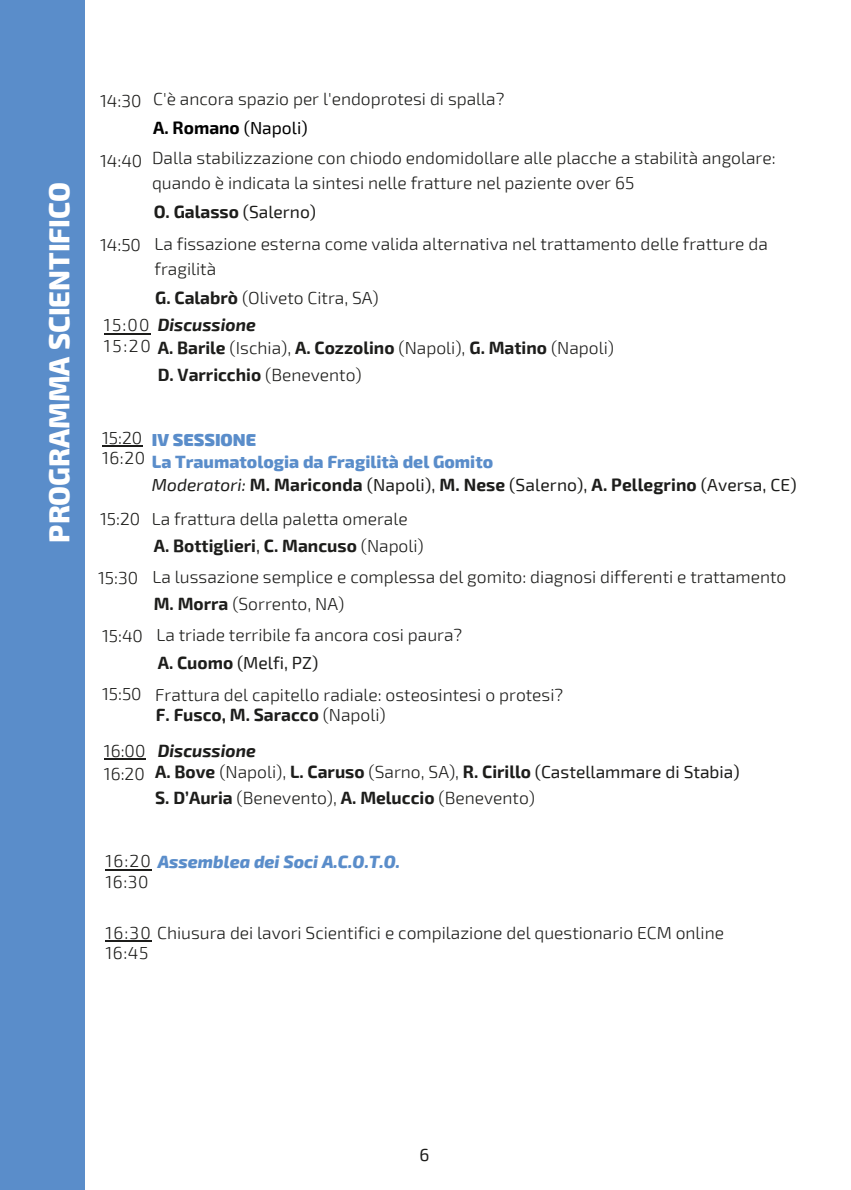
<style>
.page{position:relative;width:851px;height:1190px;background:#fff}
.page>*{position:absolute;margin:0;border:0;box-sizing:border-box;transform-origin:0 0}
.t1{font:800 28.6px "Exo 2";color:#fff}
.t2{font:300 17.4px/24.6px "Exo 2";color:#1d1d1b}
.t3{font:700 17.4px "Exo 2";color:#1d1d1b}
.t4{font:17.4px "Exo 2";letter-spacing:.005em;color:#1d1d1b}
.t5{font:800 17.4px "Exo 2";color:#5a8dca}
.t6{font:italic 800 17.4px "Exo 2";color:#5a8dca}
.t7{font:italic 700 17.4px "Exo 2";color:#1d1d1b}
.t8{font:700 17.4px "Exo 2";color:#000}
.t9{font:900 17.4px "Exo 2";color:#5a8dca}
.s1{font-weight:400}
.s2{font-weight:700}
.s3{font-weight:300}
.s4{font-style:italic}
.s5{font-weight:300;font-style:normal;color:#1d1d1b}
</style>
<div class="page">
<div style="left:0;top:0;width:85px;height:1189px;background:#5a8dca"></div>
<hr style="left:104px;top:758px;width:41px;height:2px;background:#1d1d1b">
<hr style="left:105px;top:868px;width:47px;height:2px;background:#1d1d1b">
<hr style="left:105px;top:940px;width:47px;height:1px;background:#1d1d1b">
<hr style="left:102px;top:445px;width:40px;height:1px;background:#1d1d1b">
<hr style="left:104px;top:333px;width:47px;height:1px;background:#1d1d1b">
<p class="t1" style="left:40px;top:542px;width:362px;rotate:-90deg">PROGRAMMA SCIENTIFICO</p>
<p class="t2" style="left:100px;top:88px;width:43px">14:30</p>
<p class="t2" style="left:153px;top:85px;width:353px">C'è ancora spazio per l'endoprotesi di spalla?</p>
<h2 class="t8" style="left:153px;top:116px;width:156px">A. Romano <span class="s1">(Napoli)</span></h2>
<p class="t2" style="left:100px;top:147px;width:44px">14:40</p>
<p class="t2" style="left:152px;top:145px;width:625px">Dalla stabilizzazione con chiodo endomidollare alle placche a stabilità angolare: quando è indicata la sintesi nelle fratture nel paziente over 65</p>
<p class="t3" style="left:154px;top:201px;width:164px">O. Galasso <span class="s1">(Salerno)</span></p>
<p class="t2" style="left:100px;top:232px;width:42px">14:50</p>
<p class="t2" style="left:155px;top:231px;width:614px">La fissazione esterna come valida alternativa nel trattamento delle fratture da fragilità</p>
<p class="t2" style="left:155px;top:285px;width:225px"><span class="s2">G. Calabrò</span> (Oliveto Citra, SA)</p>
<h2 class="t2" style="left:104px;top:312px;width:47px">15:00</h2>
<p class="t2" style="left:104px;top:332px;width:48px">15:20</p>
<p class="t7" style="left:158px;top:313px;width:100px">Discussione</p>
<p class="t3" style="left:158px;top:337px;width:458px">A. Barile <span class="s3">(Ischia),</span> A. Cozzolino <span class="s3">(Napoli),</span> G. Matino <span class="s3">(Napoli)</span></p>
<p class="t3" style="left:158px;top:363px;width:205px">D. Varricchio <span class="s3">(Benevento)</span></p>
<p class="t2" style="left:102px;top:424px;width:42px">15:20</p>
<p class="t2" style="left:102px;top:445px;width:45px">16:20</p>
<p class="t2" style="left:100px;top:506px;width:42px">15:20</p>
<p class="t9" style="left:152px;top:428px;width:106px">IV SESSIONE</p>
<p class="t5" style="left:152px;top:450px;width:343px">La Traumatologia da Fragilità del Gomito</p>
<p class="t4" style="left:152px;top:474px;width:646px"><span class="s4">Moderatori:</span> <span class="s2">M. Mariconda</span> (Napoli), <span class="s2">M. Nese</span> (Salerno), <span class="s2">A. Pellegrino</span> (Aversa, CE)</p>
<p class="t2" style="left:152px;top:505px;width:257px">La frattura della paletta omerale</p>
<p class="t3" style="left:154px;top:534px;width:271px">A. Bottiglieri<span class="s1">,</span> C. Mancuso <span class="s3">(Napoli)</span></p>
<p class="t2" style="left:98px;top:564px;width:42px">15:30</p>
<p class="t2" style="left:153px;top:563px;width:635px">La lussazione semplice e complessa del gomito: diagnosi differenti e trattamento</p>
<p class="t2" style="left:154px;top:591px;width:192px"><span class="s2">M. Morra</span> (Sorrento, NA)</p>
<p class="t2" style="left:102px;top:622px;width:42px">15:40</p>
<p class="t2" style="left:156px;top:622px;width:307px">La triade terribile fa ancora cosi paura?</p>
<p class="t4" style="left:158px;top:651px;width:162px"><span class="s2">A. Cuomo</span> (Melfi, PZ)</p>
<p class="t2" style="left:102px;top:680px;width:41px">15:50</p>
<p class="t2" style="left:155px;top:681px;width:409px">Frattura del capitello radiale: osteosintesi o protesi?</p>
<p class="t3" style="left:156px;top:703px;width:231px">F. Fusco, M. Saracco <span class="s3">(Napoli)</span></p>
<p class="t2" style="left:104px;top:738px;width:43px">16:00</p>
<p class="t2" style="left:104px;top:761px;width:42px">16:20</p>
<p class="t7" style="left:158px;top:739px;width:100px">Discussione</p>
<p class="t3" style="left:155px;top:760px;width:586px">A. Bove <span class="s3">(Napoli),</span> L. Caruso <span class="s3">(Sarno, SA),</span> R. Cirillo <span class="s1">(Castellammare di Stabia)</span></p>
<p class="t2" style="left:155px;top:784px;width:381px"><span class="s2">S. D’Auria</span> (Benevento), <span class="s2">A. Meluccio</span> (Benevento)</p>
<p class="t6" style="left:105px;top:850px;width:296px"><span class="s5">16:20</span> Assemblea dei Soci A.C.O.T.O.</p>
<h2 class="t2" style="left:105px;top:868px;width:45px">16:30</h2>
<p class="t2" style="left:105px;top:919px;width:620px">16:30 Chiusura dei lavori Scientifici e compilazione del questionario ECM online</p>
<p class="t2" style="left:105px;top:940px;width:44px">16:45</p>
<p class="t4" style="left:419px;top:1143px;width:11px">6</p>
</div>
